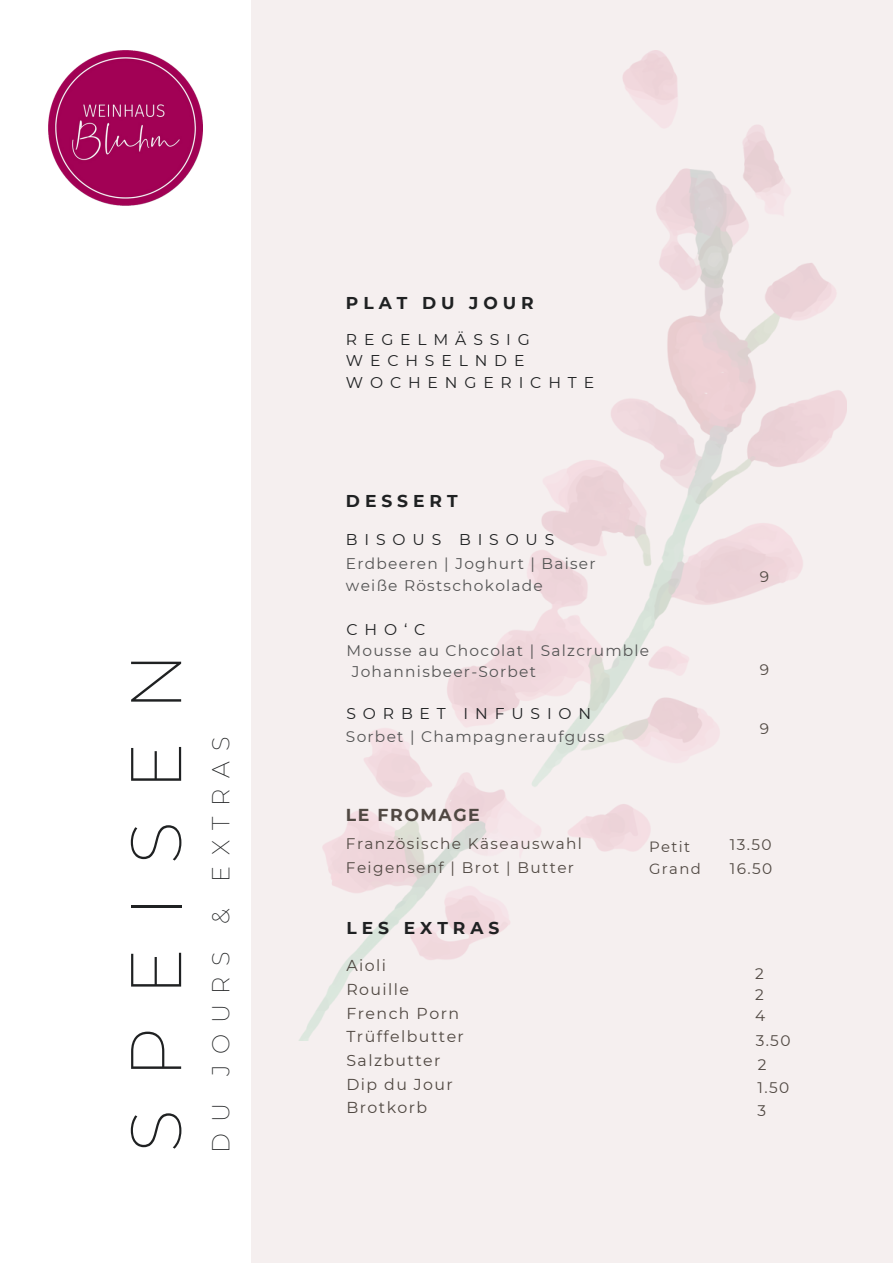
<style>
.page{position:relative;width:893px;height:1264px;background:#fff}
.page>*{position:absolute;margin:0;border:0;box-sizing:border-box;transform-origin:0 0}
.t1{font:200 71.4px "Montserrat";letter-spacing:.44em;color:#1f2122}
.t2{font:200 24px "Montserrat";letter-spacing:.44em;color:#1f2122}
.t3{font:700 17.25px "Montserrat";letter-spacing:.09em;color:#504842}
.t4{font:700 17.1px "Montserrat";letter-spacing:.29em;color:#1f2122}
.t5{font:15.75px "Montserrat";letter-spacing:.09em;color:#504842}
.t6{font:15.6px/21.3px "Montserrat";letter-spacing:.44em;color:#1f2122}
.t7{font:15.45px/21.3px "Montserrat";letter-spacing:.08em;color:#545454}
.t8{font:15.3px/23.5px "Montserrat";letter-spacing:.09em;color:#504842}
.t9{font:14.85px "Montserrat";letter-spacing:.09em;color:#504842}
</style>
<div class="page">
<img style="left:49px;top:51px;width:154px;height:154px">
<div style="left:251px;top:0;width:641px;height:1262px;background:#f5efef"></div>
<img style="left:299px;top:51px;width:547px;height:989px">
<p class="t1" style="left:112px;top:1152px;width:501px;rotate:-90deg">SPEISEN</p>
<p class="t2" style="left:206px;top:1152px;width:418px;rotate:-90deg">DU JOURS &amp; EXTRAS</p>
<p class="t4" style="left:346px;top:292px;width:189px">PLAT DU JOUR</p>
<p class="t6" style="left:346px;top:328px;width:185px">REGELMÄSSIG<br>WECHSELNDE</p>
<p class="t6" style="left:346px;top:371px;width:250px">WOCHENGERICHTE</p>
<p class="t4" style="left:346px;top:490px;width:113px">DESSERT</p>
<p class="t6" style="left:346px;top:529px;width:210px">BISOUS BISOUS</p>
<p class="t7" style="left:346px;top:553px;width:251px">Erdbeeren | Joghurt | Baiser</p>
<p class="t7" style="left:346px;top:574px;width:198px">weiße Röstschokolade</p>
<p class="t6" style="left:346px;top:618px;width:80px">CHO‘C</p>
<p class="t7" style="left:352px;top:640px;width:299px;text-indent:-5px">Mousse au Chocolat | Salzcrumble<br>Johannisbeer-Sorbet</p>
<p class="t6" style="left:346px;top:703px;width:246px">SORBET INFUSION</p>
<p class="t7" style="left:346px;top:725px;width:260px">Sorbet | Champagneraufguss</p>
<p class="t3" style="left:346px;top:804px;width:135px">LE FROMAGE</p>
<p class="t8" style="left:346px;top:832px;width:237px">Französische Käseauswahl<br>Feigensenf | Brot | Butter</p>
<p class="t9" style="left:649px;top:837px;width:42px">Petit</p>
<p class="t9" style="left:649px;top:859px;width:53px">Grand</p>
<p class="t4" style="left:346px;top:917px;width:154px">LES EXTRAS</p>
<p class="t5" style="left:346px;top:956px;width:41px">Aioli</p>
<p class="t5" style="left:346px;top:979px;width:64px">Rouille</p>
<p class="t5" style="left:346px;top:1003px;width:114px">French Porn</p>
<p class="t5" style="left:346px;top:1027px;width:119px">Trüffelbutter</p>
<p class="t5" style="left:346px;top:1050px;width:95px">Salzbutter</p>
<p class="t5" style="left:346px;top:1074px;width:108px">Dip du Jour</p>
<p class="t5" style="left:346px;top:1097px;width:82px">Brotkorb</p>
<p class="t8" style="left:759px;top:565px;width:11px">9</p>
<p class="t8" style="left:759px;top:657px;width:11px">9</p>
<p class="t8" style="left:759px;top:717px;width:11px">9</p>
<p class="t8" style="left:729px;top:832px;width:43px">13.50</p>
<p class="t8" style="left:729px;top:856px;width:44px">16.50</p>
<p class="t8" style="left:755px;top:961px;width:10px">2</p>
<p class="t8" style="left:755px;top:982px;width:10px">2</p>
<p class="t8" style="left:755px;top:1004px;width:12px">4</p>
<p class="t8" style="left:755px;top:1028px;width:36px">3.50</p>
<p class="t8" style="left:757px;top:1053px;width:10px">2</p>
<p class="t8" style="left:757px;top:1075px;width:33px">1.50</p>
<p class="t8" style="left:757px;top:1098px;width:10px">3</p>
</div>
